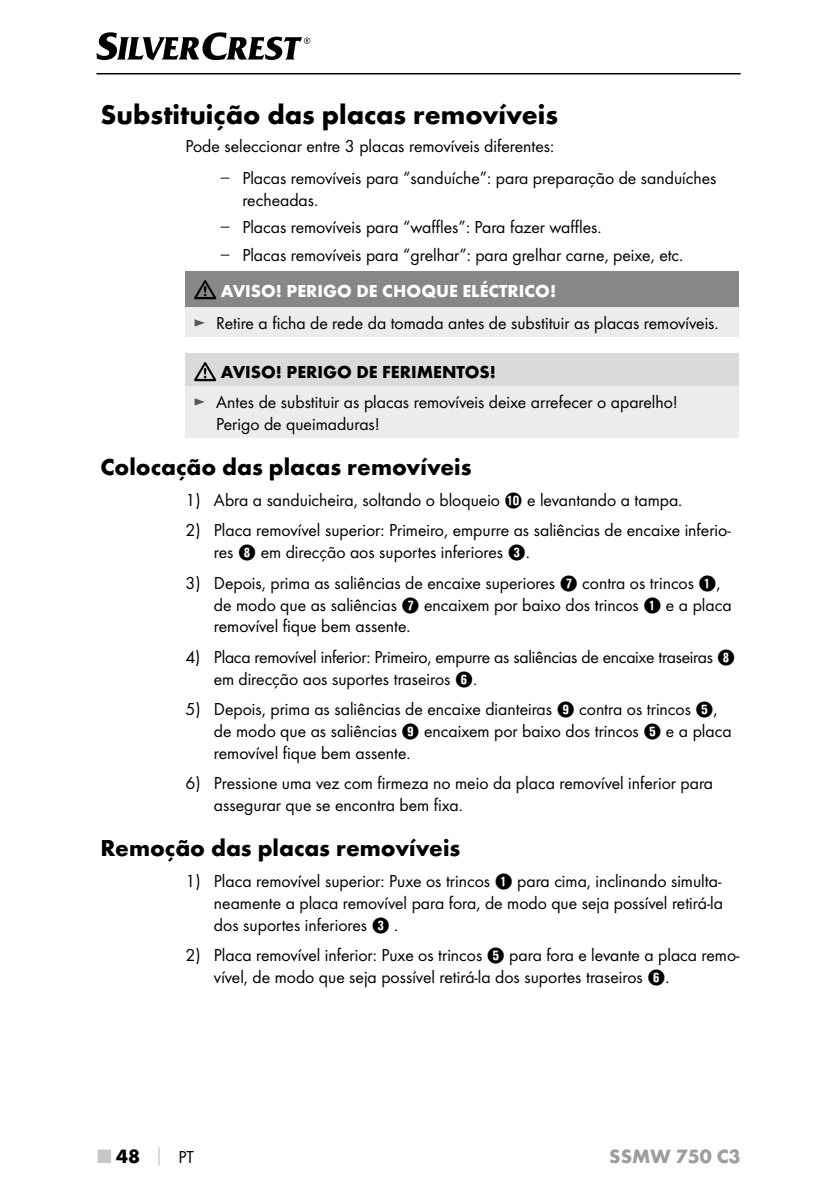
<style>
.page{position:relative;width:840px;height:1191px;background:#fff}
.page>*{position:absolute;margin:0;border:0;box-sizing:border-box;transform-origin:0 0}
.t1{font:700 28px "Futura";color:#000}
.t2{font:700 24px "Futura";color:#000}
.t3{font:700 20px "Futura";color:#9c9d9d}
.t4{font:700 20px "Futura";color:#000}
.t5{font:18px/21.8px "Futura Boo";color:#000}
.t6{font:700 18px "Futura";color:#fff}
.t7{font:700 18px "Futura";color:#000}
.s1{font-family:"Verdana";color:#565656}
.s2{color:#565656}
.s3{font-family:"Hako PI Nummern"}
.s4{color:#c5c6c6}
.s5{font-size:18px;color:#c5c6c6}
.s6{font-family:"Futura Boo";font-weight:400;font-size:18px}
</style>
<div class="page">
<hr style="left:96px;top:73px;width:644px;height:1px;background:#000">
<svg style="left:96px;top:32px;width:214px;height:28px"></svg>
<div style="left:185px;top:271px;width:553px;height:36px;background:#878786"></div>
<div style="left:185px;top:307px;width:553px;height:30px;background:#ececed"></div>
<svg style="left:194px;top:280px;width:22px;height:19px"></svg>
<div style="left:185px;top:353px;width:553px;height:33px;background:#dadada"></div>
<div style="left:185px;top:386px;width:553px;height:51px;background:#ececed"></div>
<svg style="left:194px;top:362px;width:22px;height:19px"></svg>
<h1 class="t1" style="left:100px;top:97px;width:459px">Substituição das placas removíveis</h1>
<p class="t5" style="left:185px;top:134px;width:370px">Pode seleccionar entre 3 placas removíveis diferentes:</p>
<p class="t5" style="left:242px;top:167px;width:475px;text-indent:-23px"><span class="s1">–</span> Placas removíveis para “sanduíche”: para preparação de sanduíches recheadas.</p>
<p class="t5" style="left:219px;top:216px;width:381px"><span class="s1">–</span> Placas removíveis para “waffles”: Para fazer waffles.</p>
<p class="t5" style="left:219px;top:244px;width:462px"><span class="s1">–</span> Placas removíveis para “grelhar”: para grelhar carne, peixe, etc.</p>
<p class="t6" style="left:221px;top:279px;width:337px">AVISO! PERIGO DE CHOQUE ELÉCTRICO!</p>
<p class="t5" style="left:193px;top:312px;width:524px"><span class="s2">►</span> Retire a ficha de rede da tomada antes de substituir as placas removíveis.</p>
<p class="t7" style="left:221px;top:361px;width:276px">AVISO! PERIGO DE FERIMENTOS!</p>
<p class="t5" style="left:216px;top:391px;width:463px;text-indent:-23px"><span class="s2">►</span> Antes de substituir as placas removíveis deixe arrefecer o aparelho!<br>Perigo de queimaduras!</p>
<h2 class="t2" style="left:100px;top:452px;width:372px">Colocação das placas removíveis</h2>
<p class="t5" style="left:185px;top:489px;width:495px">1) Abra a sanduicheira, soltando o bloqueio <span class="s3">0</span> e levantando a tampa.</p>
<p class="t5" style="left:214px;top:519px;width:518px;text-indent:-28px">2) Placa removível superior: Primeiro, empurre as saliências de encaixe inferio&shy;res <span class="s3">8</span> em direcção aos suportes inferiores <span class="s3">3</span>.</p>
<p class="t5" style="left:214px;top:571px;width:519px;text-indent:-28px">3) Depois, prima as saliências de encaixe superiores <span class="s3">7</span> contra os trincos <span class="s3">1</span>, de modo que as saliências <span class="s3">7</span> encaixem por baixo dos trincos <span class="s3">1</span> e a placa removível fique bem assente.</p>
<p class="t5" style="left:214px;top:645px;width:522px;text-indent:-28px">4) Placa removível inferior: Primeiro, empurre as saliências de encaixe traseiras <span class="s3">8 </span>em direcção aos suportes traseiros <span class="s3">6</span>.</p>
<p class="t5" style="left:214px;top:698px;width:519px;text-indent:-28px">5) Depois, prima as saliências de encaixe dianteiras <span class="s3">9</span> contra os trincos <span class="s3">5</span>, de modo que as saliências <span class="s3">9</span> encaixem por baixo dos trincos <span class="s3">5</span> e a placa removível fique bem assente.</p>
<p class="t5" style="left:214px;top:772px;width:500px;text-indent:-28px">6) Pressione uma vez com firmeza no meio da placa removível inferior para assegurar que se encontra bem fixa.</p>
<h2 class="t2" style="left:100px;top:833px;width:361px">Remoção das placas removíveis</h2>
<p class="t5" style="left:214px;top:870px;width:510px;text-align:justify;text-indent:-28px">1) Placa removível superior: Puxe os trincos <span class="s3">1</span> para cima, inclinando simulta&shy;neamente a placa removível para fora, de modo que seja possível retirá-la dos suportes inferiores <span class="s3">3</span> .</p>
<p class="t5" style="left:214px;top:944px;width:526px;text-indent:-28px">2) Placa removível inferior: Puxe os trincos <span class="s3">5</span> para fora e levante a placa remo&shy;vível, de modo que seja possível retirá-la dos suportes traseiros <span class="s3">6</span>.</p>
<p class="t4" style="left:98px;top:1143px;width:97px"><span class="s4">■</span> 48 <span class="s5">│</span> <span class="s6">PT</span></p>
<p class="t3" style="left:609px;top:1143px;width:133px">SSMW 750 C3</p>
</div>
